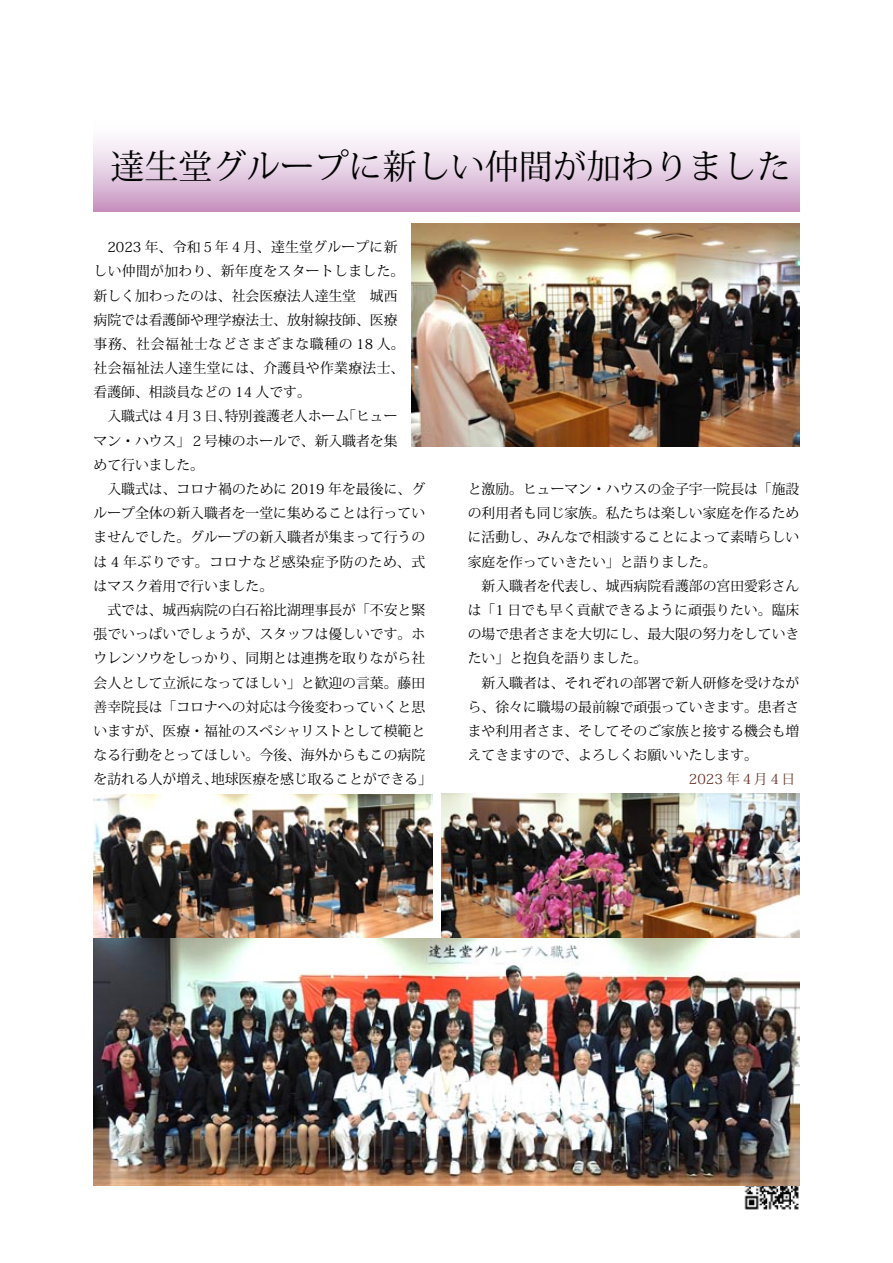
<style>
.page{position:relative;width:893px;height:1263px;background:#fff}
.page>*{position:absolute;margin:0;border:0;box-sizing:border-box;transform-origin:0 0}
.t1{font:34.05px "Koz Min Pro";color:#000}
.t2{font:13.8px/24.2px "Koz Min Pro";color:#000}
.t3{font:13.8px "Koz Min Pro";letter-spacing:.025em;color:#000}
.t4{font:13.8px "Koz Min Pro";letter-spacing:.02em;color:#000}
.t5{font:13.8px "Koz Min Pro";letter-spacing:.05em;color:#000}
.t6{font:13.8px "Koz Min Pro";letter-spacing:.045em;color:#000}
</style>
<div class="page">
<img style="left:738px;top:1149px;width:62px;height:61px">
<div style="left:94px;top:119px;width:705px;height:92px;background:linear-gradient(to bottom,#fff,#cb9bc5)"></div>
<img style="left:412px;top:224px;width:387px;height:223px">
<img style="left:94px;top:794px;width:339px;height:145px">
<img style="left:441px;top:794px;width:358px;height:145px">
<img style="left:94px;top:939px;width:705px;height:246px">
<h1 class="t1" style="left:111px;top:142px;width:682px">達生堂グループに新しい仲間が加わりました</h1>
<p class="t4" style="left:94px;top:237px;width:305px">　2023 年、令和５年４月、達生堂グループに新</p>
<p class="t3" style="left:94px;top:261px;width:312px">しい仲間が加わり、新年度をスタートしました。</p>
<p class="t2" style="left:94px;top:283px;width:306px">新しく加わったのは、社会医療法人達生堂　城西</p>
<p class="t2" style="left:94px;top:307px;width:306px">病院では看護師や理学療法士、放射線技師、医療</p>
<p class="t6" style="left:94px;top:334px;width:312px">事務、社会福祉士などさまざまな職種の 18 人。</p>
<p class="t3" style="left:94px;top:358px;width:312px">社会福祉法人達生堂には、介護員や作業療法士、</p>
<p class="t2" style="left:94px;top:380px;width:219px">看護師、相談員などの 14 人です。</p>
<p class="t2" style="left:342px;top:404px;width:57px">「ヒュー</p>
<p class="t2" style="left:225px;top:404px;width:126px">特別養護老人ホーム</p>
<p class="t2" style="left:94px;top:404px;width:140px">　入職式は４月３日、</p>
<p class="t2" style="left:94px;top:428px;width:306px">マン・ハウス」２号棟のホールで、新入職者を集</p>
<p class="t2" style="left:94px;top:452px;width:112px">めて行いました。</p>
<p class="t2" style="left:94px;top:476px;width:333px">　入職式は、コロナ禍のために 2019 年を最後に、グ</p>
<p class="t2" style="left:94px;top:501px;width:333px">ループ全体の新入職者を一堂に集めることは行ってい</p>
<p class="t2" style="left:94px;top:525px;width:333px">ませんでした。グループの新入職者が集まって行うの</p>
<p class="t5" style="left:94px;top:552px;width:333px">は 4 年ぶりです。コロナなど感染症予防のため、式</p>
<p class="t2" style="left:94px;top:573px;width:181px">はマスク着用で行いました。</p>
<p class="t2" style="left:94px;top:597px;width:333px">　式では、城西病院の白石裕比湖理事長が「不安と緊</p>
<p class="t2" style="left:94px;top:621px;width:333px">張でいっぱいでしょうが、スタッフは優しいです。ホ</p>
<p class="t2" style="left:94px;top:646px;width:333px">ウレンソウをしっかり、同期とは連携を取りながら社</p>
<p class="t2" style="left:94px;top:670px;width:333px">会人として立派になってほしい」と歓迎の言葉。藤田</p>
<p class="t2" style="left:94px;top:694px;width:333px">善幸院長は「コロナへの対応は今後変わっていくと思</p>
<p class="t2" style="left:94px;top:718px;width:333px">いますが、医療・福祉のスペシャリストとして模範と</p>
<p class="t2" style="left:94px;top:742px;width:333px">なる行動をとってほしい。今後、海外からもこの病院</p>
<p class="t2" style="left:211px;top:767px;width:223px">地球医療を感じ取ることができる「</p>
<p class="t2" style="left:94px;top:767px;width:126px">を訪れる人が増え、</p>
<p class="t2" style="left:468px;top:476px;width:333px">と激励。ヒューマン・ハウスの金子宇一院長は「施設の利用者も同じ家族。私たちは楽しい家庭を作るために活動し、みんなで相談することによって素晴らしい家庭を作っていきたい」と語りました。<br>　新入職者を代表し、城西病院看護部の宮田愛彩さんは「1 日でも早く貢献できるように頑張りたい。臨床の場で患者さまを大切にし、最大限の努力をしていきたい」と抱負を語りました。<br>　新入職者は、それぞれの部署で新人研修を受けながら、徐々に職場の最前線で頑張っていきます。患者さまや利用者さま、そしてそのご家族と接する機会も増えてきますので、よろしくお願いいたします。</p>
</div>
